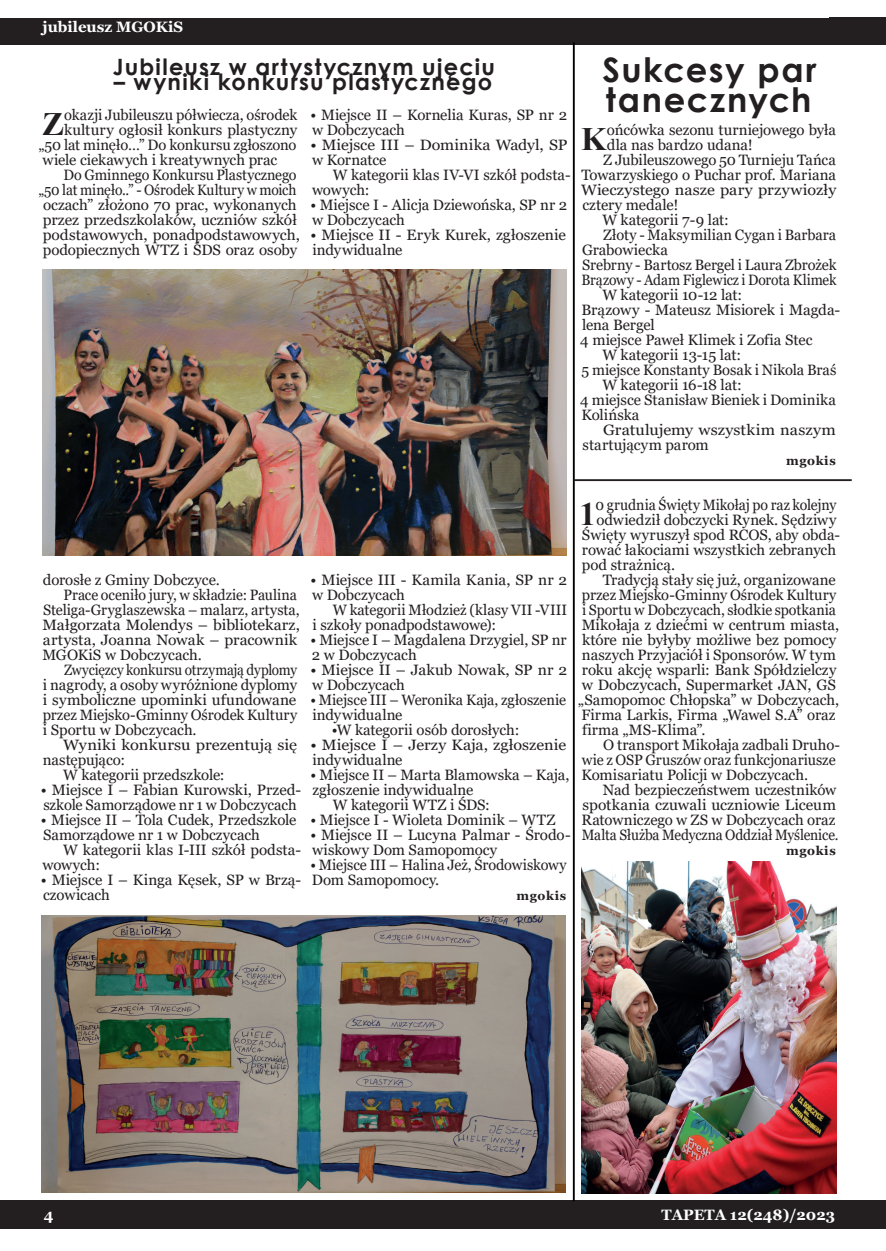
<style>
.page{position:relative;width:886px;height:1251px;background:#fff}
.page>*{position:absolute;margin:0;border:0;box-sizing:border-box;transform-origin:0 0}
.t1{font:700 33.75px/30px "Century Gothic";letter-spacing:.045em;color:#231f20}
.t2{font:700 32.62px "Times New Roman";color:#231f20}
.t3{font:700 22.5px "Century Gothic";letter-spacing:.055em;color:#231f20}
.t4{font:15px/15px "Georgia";letter-spacing:-.005em;color:#231f20}
.t5{font:15px/15px "Georgia";letter-spacing:-.005em;color:#231f20;scale:1.04 1}
.t6{font:15px "Georgia";letter-spacing:-.005em;color:#231f20;scale:.92 1}
.t7{font:15px "Georgia";letter-spacing:-.005em;color:#231f20;scale:.95 1}
.t8{font:15px/15px "Georgia";letter-spacing:-.005em;color:#231f20;scale:1.08 1}
.t9{font:15px "Georgia";letter-spacing:-.005em;color:#231f20;scale:1.09 1}
.t10{font:15px/15px "Georgia";letter-spacing:-.005em;color:#231f20;scale:1.07 1}
.t11{font:700 15px "Georgia";color:#fff}
.t12{font:15px "Georgia";letter-spacing:-.005em;color:#231f20;scale:.9 1}
.t13{font:15px "Georgia";letter-spacing:-.005em;color:#231f20;scale:.94 1}
.t14{font:15px "Georgia";letter-spacing:-.005em;color:#231f20;scale:.96 1}
.t15{font:15px "Georgia";letter-spacing:-.005em;color:#231f20;scale:1.05 1}
.t16{font:700 12.5px "Georgia";letter-spacing:.05em;color:#231f20}
</style>
<div class="page">
<div style="left:0;top:1200px;width:886px;height:29px;background:#231f20"></div>
<div style="left:0;top:18px;width:886px;height:26px;background:#231f20"></div>
<hr style="left:573px;top:42px;width:2px;height:1159px;background:#000001">
<hr style="left:574px;top:479px;width:278px;height:2px;background:#231f20">
<img style="left:43px;top:270px;width:524px;height:285px">
<img style="left:42px;top:915px;width:524px;height:277px">
<img style="left:582px;top:861px;width:254px;height:332px">
<p class="t11" style="left:43px;top:17px;width:142px">jubileusz MGOKiS</p>
<h3 class="t3" style="left:113px;top:50px;width:383px">Jubileusz w artystycznym ujęciu</h3>
<h3 class="t3" style="left:114px;top:65px;width:380px">– wyniki konkursu plastycznego</h3>
<h2 class="t2" style="left:42px;top:101px;width:23px">Z</h2>
<p class="t4" style="left:64px;top:108px;width:234px">okazji Jubileuszu półwiecza, ośrodek</p>
<p class="t4" style="left:64px;top:123px;width:235px">kultury ogłosił konkurs plastyczny</p>
<p class="t4" style="left:39px;top:138px;width:259px">„50 lat minęło…” Do konkursu zgłoszono</p>
<p class="t4" style="left:42px;top:153px;width:236px">wiele ciekawych i kreatywnych prac</p>
<p class="t7" style="left:64px;top:166px;width:247px">Do Gminnego Konkursu Plastycznego</p>
<p class="t6" style="left:39px;top:181px;width:282px">„50 lat minęło..” - Ośrodek Kultury w moich</p>
<p class="t4" style="left:43px;top:198px;width:255px">oczach” złożono 70 prac, wykonanych</p>
<p class="t5" style="left:43px;top:213px;width:246px">przez przedszkolaków, uczniów szkół</p>
<p class="t4" style="left:43px;top:228px;width:259px">podstawowych, ponadpodstawowych,</p>
<p class="t4" style="left:43px;top:243px;width:256px">podopiecznych WTZ i ŚDS oraz osoby</p>
<p class="t4" style="left:310px;top:108px;width:258px">• Miejsce II – Kornelia Kuras, SP nr 2 w Dobczycach</p>
<p class="t10" style="left:310px;top:138px;width:242px">• Miejsce III – Dominika Wadyl, SP w Kornatce</p>
<p class="t4" style="left:312px;top:168px;width:260px;text-indent:21px">W kategorii klas IV-VI szkół podsta&shy;wowych:</p>
<p class="t4" style="left:310px;top:198px;width:258px">• Miejsce I - Alicja Dziewońska, SP nr 2 w Dobczycach</p>
<p class="t5" style="left:310px;top:228px;width:247px">• Miejsce II - Eryk Kurek, zgłoszenie indywidualne</p>
<p class="t4" style="left:43px;top:573px;width:178px">dorosłe z Gminy Dobczyce.</p>
<p class="t7" style="left:64px;top:586px;width:247px">Prace oceniło jury, w składzie: Paulina</p>
<p class="t4" style="left:43px;top:603px;width:258px">Steliga-Gryglaszewska – malarz, artysta,</p>
<p class="t15" style="left:42px;top:616px;width:247px">Małgorzata Molendys – bibliotekarz,</p>
<p class="t5" style="left:43px;top:633px;width:246px">artysta, Joanna Nowak – pracownik</p>
<p class="t4" style="left:42px;top:648px;width:161px">MGOKiS w Dobczycach.</p>
<p class="t12" style="left:64px;top:661px;width:261px">Zwycięzcy konkursu otrzymają dyplomy</p>
<p class="t4" style="left:43px;top:678px;width:256px">i nagrody, a osoby wyróżnione dyplomy</p>
<p class="t4" style="left:43px;top:693px;width:255px">i symboliczne upominki ufundowane</p>
<p class="t4" style="left:43px;top:708px;width:256px">przez Miejsko-Gminny Ośrodek Kultury</p>
<p class="t4" style="left:43px;top:723px;width:155px">i Sportu w Dobczycach.</p>
<p class="t9" style="left:63px;top:736px;width:216px">Wyniki konkursu prezentują się</p>
<p class="t4" style="left:43px;top:753px;width:84px">następująco:</p>
<p class="t4" style="left:63px;top:768px;width:163px">W kategorii przedszkole:</p>
<p class="t4" style="left:41px;top:783px;width:262px">• Miejsce I – Fabian Kurowski, Przed&shy;szkole Samorządowe nr 1 w Dobczycach</p>
<p class="t4" style="left:41px;top:813px;width:257px">• Miejsce II – Tola Cudek, Przedszkole<br>Samorządowe nr 1 w Dobczycach</p>
<p class="t4" style="left:42px;top:843px;width:260px;text-indent:21px">W kategorii klas I-III szkół podsta&shy;wowych:</p>
<p class="t4" style="left:41px;top:873px;width:262px">• Miejsce I – Kinga Kęsek, SP w Brzą&shy;czowicach</p>
<p class="t4" style="left:310px;top:573px;width:258px">• Miejsce III - Kamila Kania, SP nr 2 w Dobczycach</p>
<p class="t4" style="left:312px;top:603px;width:256px;text-indent:20px">W kategorii Młodzież (klasy VII -VIII i szkoły ponadpodstawowe):</p>
<p class="t4" style="left:310px;top:633px;width:258px">• Miejsce I – Magdalena Drzygiel, SP nr<br>2 w Dobczycach</p>
<p class="t5" style="left:310px;top:663px;width:248px">• Miejsce II – Jakub Nowak, SP nr 2 w Dobczycach</p>
<p class="t4" style="left:310px;top:693px;width:257px">• Miejsce III – Weronika Kaja, zgłoszenie indywidualne</p>
<p class="t4" style="left:332px;top:723px;width:189px">•W kategorii osób dorosłych:</p>
<p class="t8" style="left:310px;top:738px;width:238px">• Miejsce I – Jerzy Kaja, zgłoszenie indywidualne</p>
<p class="t4" style="left:310px;top:768px;width:260px">• Miejsce II – Marta Blamowska – Kaja,</p>
<p class="t4" style="left:313px;top:783px;width:162px">zgłoszenie indywidualne</p>
<p class="t4" style="left:333px;top:798px;width:159px">W kategorii WTZ i ŚDS:</p>
<p class="t4" style="left:310px;top:813px;width:246px">• Miejsce I - Wioleta Dominik – WTZ</p>
<p class="t4" style="left:310px;top:828px;width:262px">• Miejsce II – Lucyna Palmar - Środo&shy;wiskowy Dom Samopomocy</p>
<p class="t4" style="left:310px;top:858px;width:258px">• Miejsce III – Halina Jeż, Środowiskowy<br>Dom Samopomocy.</p>
<p class="t16" style="left:516px;top:888px;width:51px">mgokis</p>
<h1 class="t1" style="left:602px;top:53px;width:216px">Sukcesy par tanecznych</h1>
<h2 class="t2" style="left:581px;top:116px;width:27px">K</h2>
<p class="t4" style="left:607px;top:123px;width:231px">ońcówka sezonu turniejowego była</p>
<p class="t4" style="left:607px;top:138px;width:147px">dla nas bardzo udana!</p>
<p class="t4" style="left:603px;top:153px;width:234px">Z Jubileuszowego 50 Turnieju Tańca</p>
<p class="t4" style="left:581px;top:168px;width:256px">Towarzyskiego o Puchar prof. Mariana</p>
<p class="t8" style="left:581px;top:183px;width:238px">Wieczystego nasze pary przywiozły</p>
<p class="t4" style="left:582px;top:198px;width:97px">cztery medale!</p>
<p class="t4" style="left:602px;top:213px;width:128px">W kategorii 7-9 lat:</p>
<p class="t4" style="left:603px;top:228px;width:234px">Złoty - Maksymilian Cygan i Barbara</p>
<p class="t4" style="left:582px;top:243px;width:87px">Grabowiecka</p>
<p class="t4" style="left:582px;top:258px;width:256px">Srebrny - Bartosz Bergel i Laura Zbrożek</p>
<p class="t6" style="left:581px;top:271px;width:279px">Brązowy - Adam Figlewicz i Dorota Klimek</p>
<p class="t4" style="left:602px;top:288px;width:141px">W kategorii 10-12 lat:</p>
<p class="t4" style="left:581px;top:303px;width:260px">Brązowy - Mateusz Misiorek i Magda-</p>
<p class="t4" style="left:582px;top:318px;width:74px">lena Bergel</p>
<p class="t4" style="left:580px;top:333px;width:234px">4 miejsce Paweł Klimek i Zofia Stec</p>
<p class="t4" style="left:602px;top:348px;width:140px">W kategorii 13-15 lat:</p>
<p class="t4" style="left:581px;top:363px;width:256px">5 miejsce Konstanty Bosak i Nikola Braś</p>
<p class="t4" style="left:602px;top:378px;width:141px">W kategorii 16-18 lat:</p>
<p class="t4" style="left:580px;top:393px;width:257px">4 miejsce Stanisław Bieniek i Dominika</p>
<p class="t4" style="left:581px;top:408px;width:60px">Kolińska</p>
<p class="t9" style="left:603px;top:421px;width:215px">Gratulujemy wszystkim naszym</p>
<p class="t4" style="left:582px;top:438px;width:128px">startującym parom</p>
<p class="t16" style="left:786px;top:453px;width:51px">mgokis</p>
<h2 class="t2" style="left:580px;top:491px;width:18px">1</h2>
<p class="t13" style="left:596px;top:496px;width:258px">0 grudnia Święty Mikołaj po raz kolejny</p>
<p class="t4" style="left:596px;top:513px;width:241px">odwiedził dobczycki Rynek. Sędziwy</p>
<p class="t4" style="left:582px;top:528px;width:260px">Święty wyruszył spod RCOS, aby obda-</p>
<p class="t4" style="left:582px;top:543px;width:256px">rować łakociami wszystkich zebranych</p>
<p class="t4" style="left:582px;top:558px;width:95px">pod strażnicą.</p>
<p class="t4" style="left:603px;top:573px;width:234px">Tradycją stały się już, organizowane</p>
<p class="t4" style="left:582px;top:588px;width:256px">przez Miejsko-Gminny Ośrodek Kultury</p>
<p class="t7" style="left:582px;top:601px;width:269px">i Sportu w Dobczycach, słodkie spotkania</p>
<p class="t4" style="left:582px;top:618px;width:259px">Mikołaja z dziećmi w centrum miasta,</p>
<p class="t4" style="left:582px;top:633px;width:256px">które nie byłyby możliwe bez pomocy</p>
<p class="t4" style="left:582px;top:648px;width:256px">naszych Przyjaciół i Sponsorów. W tym</p>
<p class="t4" style="left:582px;top:663px;width:256px">roku akcję wsparli: Bank Spółdzielczy</p>
<p class="t4" style="left:582px;top:678px;width:256px">w Dobczycach, Supermarket JAN, GS</p>
<p class="t4" style="left:578px;top:693px;width:263px">„Samopomoc Chłopska” w Dobczycach,</p>
<p class="t4" style="left:581px;top:708px;width:256px">Firma Larkis, Firma „Wawel S.A” oraz</p>
<p class="t4" style="left:582px;top:723px;width:125px">firma „MS-Klima”.</p>
<p class="t4" style="left:603px;top:738px;width:238px">O transport Mikołaja zadbali Druho-</p>
<p class="t14" style="left:582px;top:751px;width:266px">wie z OSP Gruszów oraz funkcjonariusze</p>
<p class="t4" style="left:581px;top:768px;width:228px">Komisariatu Policji w Dobczycach.</p>
<p class="t4" style="left:603px;top:783px;width:235px">Nad bezpieczeństwem uczestników</p>
<p class="t5" style="left:582px;top:798px;width:245px">spotkania czuwali uczniowie Liceum</p>
<p class="t4" style="left:581px;top:813px;width:256px">Ratowniczego w ZS w Dobczycach oraz</p>
<p class="t6" style="left:582px;top:826px;width:281px">Malta Służba Medyczna Oddział Myślenice.</p>
<p class="t16" style="left:786px;top:843px;width:51px">mgokis</p>
<p class="t11" style="left:44px;top:1205px;width:11px">4</p>
<p class="t11" style="left:661px;top:1205px;width:175px">TAPETA 12(248)/2023</p>
</div>
